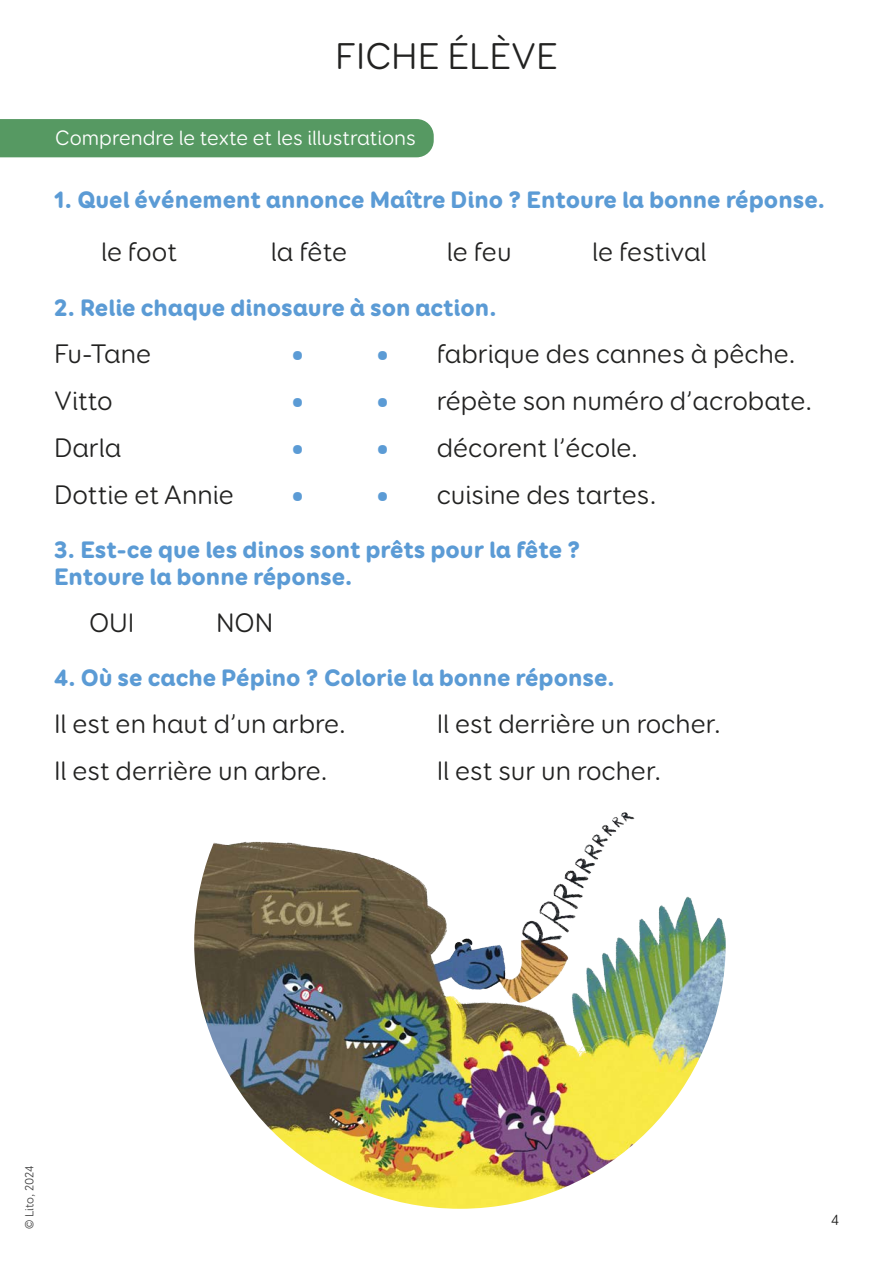
<style>
.page{position:relative;width:893px;height:1263px;background:#fff}
.page>*{position:absolute;margin:0;border:0;box-sizing:border-box;transform-origin:0 0}
.t1{font:37.5px "Booster Next FY";color:#222221}
.t2{font:27px "Booster Next FY";color:#222221}
.t3{font:900 24px/27px "Booster Next FY";color:#5b9bd5}
.t4{font:21px "Booster Next FY";color:#fff}
.t5{font:15px "Booster Next FY";color:#222221}
.t6{font:12px "Booster Next FY";color:#424242}
.s1{font-size:42px;color:#5b9bd5}
</style>
<div class="page">
<div style="left:0;top:119px;width:434px;height:38px;background:#569962"></div>
<img style="left:194px;top:812px;width:532px;height:397px">
<p class="t1" style="left:335px;top:34px;width:224px">FICHE ÉLÈVE</p>
<p class="t4" style="left:55px;top:125px;width:362px">Comprendre le texte et les illustrations</p>
<p class="t3" style="left:54px;top:186px;width:773px">1. Quel événement annonce Maître Dino ? Entoure la bonne réponse.</p>
<p class="t2" style="left:101px;top:236px;width:78px">le foot</p>
<p class="t2" style="left:271px;top:236px;width:78px">la fête</p>
<p class="t2" style="left:447px;top:236px;width:66px">le feu</p>
<p class="t2" style="left:592px;top:236px;width:116px">le festival</p>
<p class="t3" style="left:54px;top:294px;width:444px">2. Relie chaque dinosaure à son action.</p>
<p class="t2" style="left:54px;top:337px;width:99px">Fu-Tane</p>
<p class="t2" style="left:288px;top:337px;width:509px"><span class="s1">• •</span> fabrique des cannes à pêche.</p>
<p class="t2" style="left:54px;top:384px;width:60px">Vitto</p>
<p class="t2" style="left:288px;top:384px;width:526px"><span class="s1">• •</span> répète son numéro d’acrobate.</p>
<p class="t2" style="left:54px;top:431px;width:69px">Darla</p>
<p class="t2" style="left:288px;top:431px;width:352px"><span class="s1">• •</span> décorent l’école.</p>
<p class="t2" style="left:54px;top:478px;width:182px">Dottie et Annie</p>
<p class="t2" style="left:288px;top:478px;width:370px"><span class="s1">• •</span> cuisine des tartes.</p>
<p class="t3" style="left:54px;top:536px;width:528px">3. Est-ce que les dinos sont prêts pour la fête ?<br>Entoure la bonne réponse.</p>
<p class="t2" style="left:89px;top:606px;width:47px">OUI</p>
<p class="t2" style="left:216px;top:606px;width:59px">NON</p>
<p class="t3" style="left:54px;top:664px;width:562px">4. Où se cache Pépino ? Colorie la bonne réponse.</p>
<p class="t2" style="left:54px;top:707px;width:294px">Il est en haut d’un arbre.</p>
<p class="t2" style="left:437px;top:707px;width:286px">Il est derrière un rocher.</p>
<p class="t2" style="left:54px;top:754px;width:275px">Il est derrière un arbre.</p>
<p class="t2" style="left:437px;top:754px;width:226px">Il est sur un rocher.</p>
<p class="t6" style="left:22px;top:1229px;width:65px;rotate:-90deg">© Lito, 2024</p>
<p class="t5" style="left:831px;top:1211px;width:9px">4</p>
</div>
